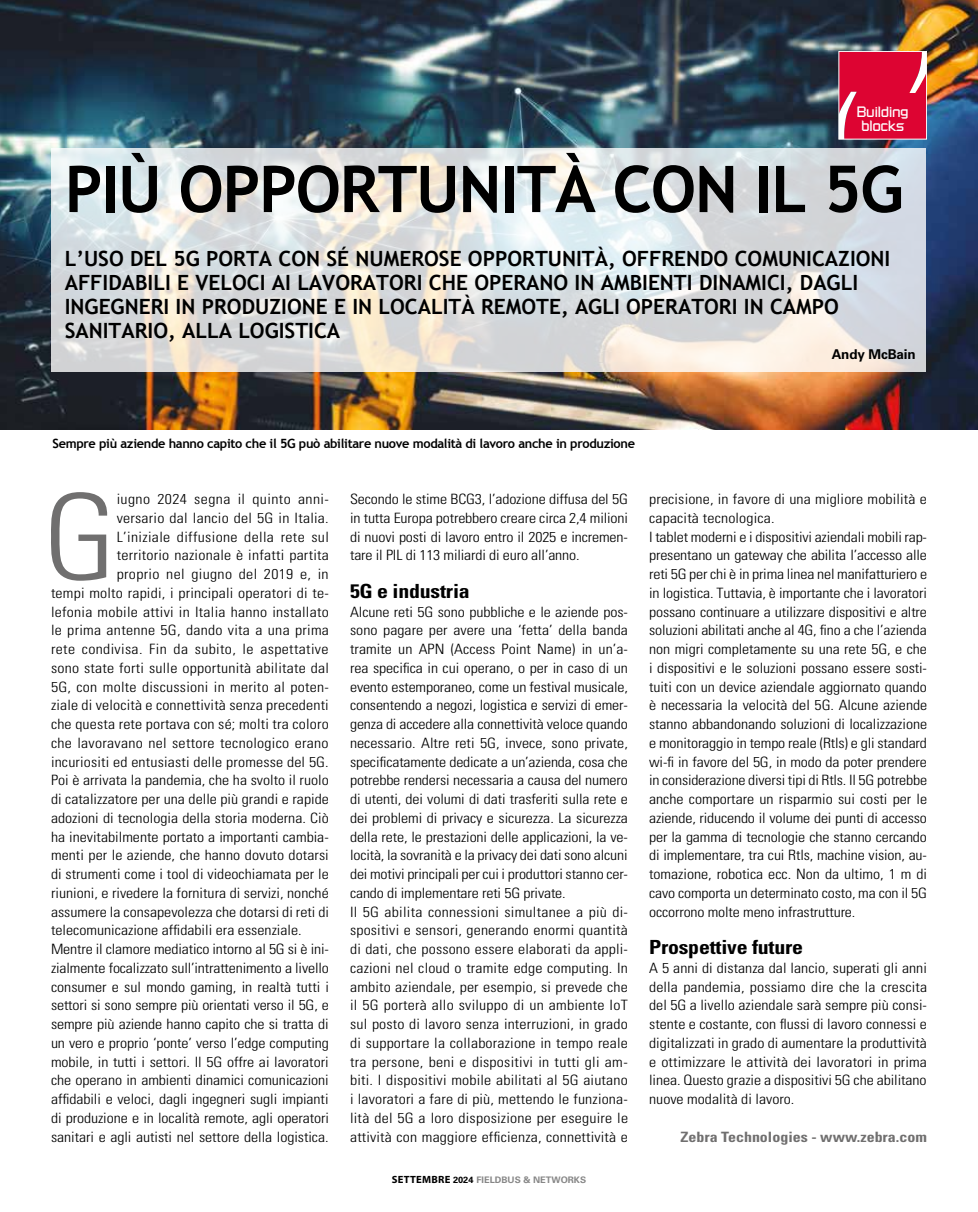
<style>
.page{position:relative;width:978px;height:1212px;background:#fff}
.page>*{position:absolute;margin:0;border:0;box-sizing:border-box;transform-origin:0 0}
.t1{font:300 condensed 118.2px "Univers LT Std";color:#706f6f;scale:1.12 1}
.t2{font:700 64.5px "Trebuchet MS";letter-spacing:-.02em;color:#000}
.t3{font:700 21px/24px "Trebuchet MS";color:#000}
.t4{font:700 condensed 19.5px "Univers LT Std";letter-spacing:-.01em;color:#000;scale:1.12 1}
.t5{font:15px/13.5px "Russell Square LT";letter-spacing:-.04em;color:#fff;text-align:center}
.t6{font:300 condensed 14.25px/18.8px "Univers LT Std";letter-spacing:-.005em;color:#000;text-align:justify;scale:1.12 1}
.t7{font:300 condensed 14.25px "Univers LT Std";letter-spacing:.015em;color:#000;scale:1.12 1}
.t8{font:300 condensed 14.25px "Univers LT Std";letter-spacing:.02em;color:#000;scale:1.12 1}
.t9{font:700 condensed 14.25px "Univers LT Std";color:#706f6f;scale:1.12 1}
.t10{font:300 condensed 14.25px "Univers LT Std";letter-spacing:.025em;color:#000;scale:1.12 1}
.t11{font:700 13.5px "Univers LT Std";letter-spacing:-.01em;color:#000}
.t12{font:700 12.75px "Trebuchet MS";letter-spacing:-.025em;color:#000}
.t13{font:700 9px "Univers LT Std";color:#878787}
.s1{font-family:"Myriad Pro";font-size:10.5px;color:#000}
.s2{color:#000}
</style>
<div class="page">
<img style="left:0;top:0;width:978px;height:429px">
<svg style="left:52px;top:148px;width:874px;height:224px;background:#dfe1e0"></svg>
<svg style="left:840px;top:53px;width:85px;height:84px;background:#de153f"></svg>
<div style="left:838px;top:51px;width:89px;height:88px;border:1px solid #fff"></div>
<p class="t5" style="left:857px;top:105px;width:54px">Building blocks</p>
<h2 class="t2" style="left:65px;top:149px;width:840px">PIÙ OPPORTUNITÀ CON IL 5G</h2>
<p class="t3" style="left:65px;top:246px;width:827px">L’USO DEL 5G PORTA CON SÉ NUMEROSE OPPORTUNITÀ, OFFRENDO COMUNICAZIONI AFFIDABILI E VELOCI AI LAVORATORI CHE OPERANO IN AMBIENTI DINAMICI, DAGLI INGEGNERI IN PRODUZIONE E IN LOCALITÀ REMOTE, AGLI OPERATORI IN CAMPO SANITARIO, ALLA LOGISTICA</p>
<p class="t11" style="left:832px;top:346px;width:86px">Andy McBain</p>
<p class="t12" style="left:53px;top:435px;width:584px">Sempre più aziende hanno capito che il 5G può abilitare nuove modalità di lavoro anche in produzione</p>
<h1 class="t1" style="left:43px;top:466px;width:67px">G</h1>
<p class="t10" style="left:117px;top:490px;width:191px">iugno 2024 segna il quinto anni-</p>
<p class="t7" style="left:117px;top:509px;width:191px">versario dal lancio del 5G in Italia.</p>
<p class="t8" style="left:117px;top:528px;width:191px">L’iniziale diffusione della rete sul</p>
<p class="t7" style="left:117px;top:547px;width:191px">territorio nazionale è infatti partita</p>
<p class="t8" style="left:117px;top:565px;width:191px">proprio nel giugno del 2019 e, in</p>
<p class="t6" style="left:51px;top:583px;width:250px">tempi molto rapidi, i principali operatori di te-</p>
<p class="t7" style="left:51px;top:603px;width:250px">lefonia mobile attivi in Italia hanno installato</p>
<p class="t7" style="left:51px;top:622px;width:250px">le prima antenne 5G, dando vita a una prima</p>
<p class="t8" style="left:51px;top:640px;width:249px">rete condivisa. Fin da subito, le aspettative</p>
<p class="t7" style="left:51px;top:659px;width:250px">sono state forti sulle opportunità abilitate dal</p>
<p class="t7" style="left:51px;top:678px;width:250px">5G, con molte discussioni in merito al poten-</p>
<p class="t6" style="left:51px;top:696px;width:250px">ziale di velocità e connettività senza precedenti</p>
<p class="t6" style="left:51px;top:715px;width:250px">che questa rete portava con sé; molti tra coloro</p>
<p class="t7" style="left:51px;top:734px;width:249px">che lavoravano nel settore tecnologico erano</p>
<p class="t6" style="left:51px;top:752px;width:250px">incuriositi ed entusiasti delle promesse del 5G.</p>
<p class="t6" style="left:51px;top:771px;width:250px">Poi è arrivata la pandemia, che ha svolto il ruolo</p>
<p class="t6" style="left:51px;top:790px;width:250px">di catalizzatore per una delle più grandi e rapide</p>
<p class="t6" style="left:51px;top:808px;width:250px">adozioni di tecnologia della storia moderna. Ciò</p>
<p class="t6" style="left:51px;top:827px;width:250px">ha inevitabilmente portato a importanti cambia-</p>
<p class="t6" style="left:51px;top:846px;width:250px">menti per le aziende, che hanno dovuto dotarsi</p>
<p class="t6" style="left:51px;top:865px;width:250px">di strumenti come i tool di videochiamata per le</p>
<p class="t6" style="left:51px;top:883px;width:250px">riunioni, e rivedere la fornitura di servizi, nonché</p>
<p class="t6" style="left:51px;top:902px;width:250px">assumere la consapevolezza che dotarsi di reti di</p>
<p class="t6" style="left:51px;top:921px;width:225px">telecomunicazione affidabili era essenziale.</p>
<p class="t6" style="left:51px;top:940px;width:250px">Mentre il clamore mediatico intorno al 5G si è ini-</p>
<p class="t6" style="left:51px;top:958px;width:250px">zialmente focalizzato sull’intrattenimento a livello</p>
<p class="t6" style="left:51px;top:977px;width:250px">consumer e sul mondo gaming, in realtà tutti i</p>
<p class="t6" style="left:51px;top:996px;width:250px">settori si sono sempre più orientati verso il 5G, e</p>
<p class="t6" style="left:51px;top:1015px;width:249px">sempre più aziende hanno capito che si tratta di</p>
<p class="t6" style="left:51px;top:1033px;width:249px">un vero e proprio ‘ponte’ verso l’edge computing</p>
<p class="t6" style="left:51px;top:1052px;width:249px">mobile, in tutti i settori. Il 5G offre ai lavoratori</p>
<p class="t6" style="left:51px;top:1071px;width:250px">che operano in ambienti dinamici comunicazioni</p>
<p class="t6" style="left:51px;top:1090px;width:249px">affidabili e veloci, dagli ingegneri sugli impianti</p>
<p class="t6" style="left:51px;top:1108px;width:250px">di produzione e in località remote, agli operatori</p>
<p class="t6" style="left:51px;top:1127px;width:249px">sanitari e agli autisti nel settore della logistica.</p>
<p class="t6" style="left:350px;top:490px;width:250px">Secondo le stime BCG3, l’adozione diffusa del 5G in tutta Europa potrebbero creare circa 2,4 milioni di nuovi posti di lavoro entro il 2025 e incremen&shy;tare il PIL di 113 miliardi di euro all’anno.</p>
<h3 class="t4" style="left:350px;top:579px;width:108px">5G e industria</h3>
<p class="t6" style="left:350px;top:602px;width:250px;text-align:left">Alcune reti 5G sono pubbliche e le aziende pos&shy;sono pagare per avere una ‘fetta’ della banda tramite un APN (Access Point Name) in un’a&shy;rea specifica in cui operano, o per in caso di un evento estemporaneo, come un festival musicale, consentendo a negozi, logistica e servizi di emer&shy;genza di accedere alla connettività veloce quando necessario. Altre reti 5G, invece, sono private, specificatamente dedicate a un’azienda, cosa che potrebbe rendersi necessaria a causa del numero di utenti, dei volumi di dati trasferiti sulla rete e dei problemi di privacy e sicurezza. La sicurezza della rete, le prestazioni delle applicazioni, la ve&shy;locità, la sovranità e la privacy dei dati sono alcuni dei motivi principali per cui i produttori stanno cer&shy;cando di implementare reti 5G private.<br>Il 5G abilita connessioni simultanee a più di&shy;spositivi e sensori, generando enormi quantità di dati, che possono essere elaborati da appli&shy;cazioni nel cloud o tramite edge computing. In ambito aziendale, per esempio, si prevede che il 5G porterà allo sviluppo di un ambiente IoT sul posto di lavoro senza interruzioni, in grado di supportare la collaborazione in tempo reale tra persone, beni e dispositivi in tutti gli am&shy;biti. I dispositivi mobile abilitati al 5G aiutano i lavoratori a fare di più, mettendo le funziona&shy;lità del 5G a loro disposizione per eseguire le attività con maggiore efficienza, connettività e</p>
<p class="t13" style="left:392px;top:1174px;width:196px"><span class="s1">SETTEMBRE</span> <span class="s2">2024</span> FIELDBUS &amp; NETWORKS</p>
<p class="t6" style="left:649px;top:490px;width:250px;text-align:left">precisione, in favore di una migliore mobilità e capacità tecnologica.<br>I tablet moderni e i dispositivi aziendali mobili rap&shy;presentano un gateway che abilita l’accesso alle reti 5G per chi è in prima linea nel manifatturiero e in logistica. Tuttavia, è importante che i lavoratori possano continuare a utilizzare dispositivi e altre soluzioni abilitati anche al 4G, fino a che l’azienda non migri completamente su una rete 5G, e che i dispositivi e le soluzioni possano essere sosti&shy;tuiti con un device aziendale aggiornato quando è necessaria la velocità del 5G. Alcune aziende stanno abbandonando soluzioni di localizzazione e monitoraggio in tempo reale (Rtls) e gli standard wi-fi in favore del 5G, in modo da poter prendere in considerazione diversi tipi di Rtls. Il 5G potrebbe anche comportare un risparmio sui costi per le aziende, riducendo il volume dei punti di accesso per la gamma di tecnologie che stanno cercando di implementare, tra cui Rtls, machine vision, au&shy;tomazione, robotica ecc. Non da ultimo, 1 m di cavo comporta un determinato costo, ma con il 5G occorrono molte meno infrastrutture.</p>
<h3 class="t4" style="left:649px;top:935px;width:139px">Prospettive future</h3>
<p class="t6" style="left:649px;top:958px;width:250px">A 5 anni di distanza dal lancio, superati gli anni della pandemia, possiamo dire che la crescita del 5G a livello aziendale sarà sempre più consi&shy;stente e costante, con flussi di lavoro connessi e digitalizzati in grado di aumentare la produttività e ottimizzare le attività dei lavoratori in prima linea. Questo grazie a dispositivi 5G che abilitano nuove modalità di lavoro.</p>
<p class="t9" style="left:680px;top:1128px;width:222px">Zebra Technologies - www.zebra.com</p>
</div>
